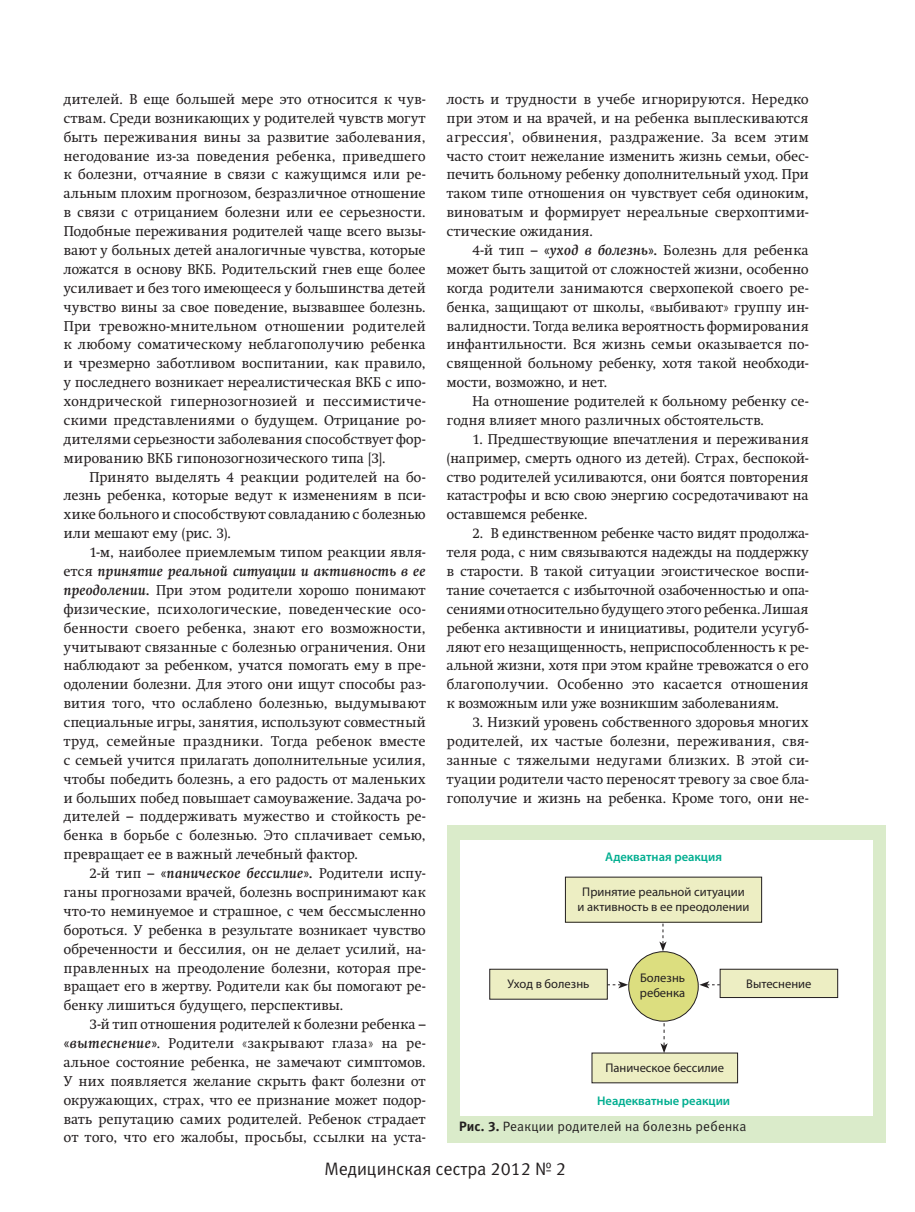
<style>
.page{position:relative;width:915px;height:1212px;background:#fff}
.page>*{position:absolute;margin:0;border:0;box-sizing:border-box;transform-origin:0 0}
.t1{font:18px "Meta C";color:#231f20}
.t2{font:14.1px/18.9px "Swift C";letter-spacing:.025em;color:#231f20;text-align:justify}
.t3{font:13.5px "Meta C";letter-spacing:.015em;color:#231f20}
.t4{font:12.6px/15px "Myriad Pro";color:#231f20}
.t5{font:600 12.6px "Myriad Pro";color:#00ae90}
.s1{font-weight:700;font-style:italic}
.s2{font-weight:700}
</style>
<div class="page">
<div style="left:446px;top:825px;width:438px;height:317px;background:#daebca"></div>
<div style="left:459px;top:840px;width:413px;height:276px;background:#fff"></div>
<div style="left:628px;top:952px;width:70px;height:69px;background:#dcde7f;border-radius:50%"></div>
<div style="left:628px;top:951px;width:70px;height:70px;border:1px solid #231f20;border-radius:50%"></div>
<div style="left:489px;top:969px;width:118px;height:30px;background:#edeec3"></div>
<div style="left:489px;top:969px;width:118px;height:30px;border:1px solid #231f20"></div>
<div style="left:719px;top:969px;width:118px;height:28px;background:#edeec3"></div>
<div style="left:719px;top:969px;width:118px;height:29px;border:1px solid #231f20"></div>
<div style="left:591px;top:1053px;width:146px;height:30px;background:#edeec3"></div>
<div style="left:565px;top:877px;width:196px;height:45px;background:#edeec3"></div>
<svg style="left:659px;top:923px;width:7px;height:28px"></svg>
<svg style="left:660px;top:1023px;width:7px;height:30px"></svg>
<svg style="left:607px;top:981px;width:21px;height:7px"></svg>
<svg style="left:699px;top:981px;width:20px;height:7px"></svg>
<p class="t2" style="left:64px;top:90px;width:363px">дителей. В еще большей мере это относится к чув&shy;ствам. Среди возникающих у родителей чувств могут быть переживания вины за развитие заболевания, негодование из-за поведения ребенка, приведшего к болезни, отчаяние в связи с кажущимся или ре&shy;альным плохим прогнозом, безразличное отношение в связи с отрицанием болезни или ее серьезности.<br>Подобные переживания родителей чаще всего вызы&shy;вают у больных детей аналогичные чувства, которые ложатся в основу ВКБ. Родительский гнев еще более усиливает и без того имеющееся у большинства детей чувство вины за свое поведение, вызвавшее болезнь.<br>При тревожно-мнительном отношении родителей к любому соматическому неблагополучию ребенка и чрезмерно заботливом воспитании, как правило, у последнего возникает нереалистическая ВКБ с ипо&shy;хондрической гипернозогнозией и пессимистиче&shy;скими представлениями о будущем. Отрицание ро&shy;дителями серьезности заболевания способствует фор&shy;мированию ВКБ гипонозогнозического типа [3].</p>
<p class="t2" style="left:64px;top:467px;width:363px;text-indent:26px">Принято выделять 4 реакции родителей на бо&shy;лезнь ребенка, которые ведут к изменениям в пси&shy;хике больного и способствуют совладанию с болезнью или мешают ему (рис. 3).</p>
<p class="t2" style="left:64px;top:543px;width:363px;text-indent:26px">1-м, наиболее приемлемым типом реакции явля&shy;ется <span class="s1">принятие реальной ситуации и активность в ее преодолении</span><span class="s2">.</span> При этом родители хорошо понимают физические, психологические, поведенческие осо&shy;бенности своего ребенка, знают его возможности, учитывают связанные с болезнью ограничения. Они наблюдают за ребенком, учатся помогать ему в пре&shy;одолении болезни. Для этого они ищут способы раз&shy;вития того, что ослаблено болезнью, выдумывают специальные игры, занятия, используют совместный труд, семейные праздники. Тогда ребенок вместе с семьей учится прилагать дополнительные усилия, чтобы победить болезнь, а его радость от маленьких и больших побед повышает самоуважение. Задача ро&shy;дителей – поддерживать мужество и стойкость ре&shy;бенка в борьбе с болезнью. Это сплачивает семью, превращает ее в важный лечебный фактор.</p>
<p class="t2" style="left:64px;top:864px;width:363px;text-indent:26px">2-й тип – <span class="s2">«</span><span class="s1">паническое бессилие</span><span class="s2">».</span> Родители испу&shy;ганы прогнозами врачей, болезнь воспринимают как что-то неминуемое и страшное, с чем бессмысленно бороться. У ребенка в результате возникает чувство обреченности и бессилия, он не делает усилий, на&shy;правленных на преодоление болезни, которая пре&shy;вращает его в жертву. Родители как бы помогают ре&shy;бенку лишиться будущего, перспективы.</p>
<p class="t2" style="left:64px;top:1015px;width:363px;text-indent:26px">3-й тип отношения родителей к болезни ребенка – <span class="s2">«</span><span class="s1">вытеснение</span><span class="s2">»</span>. Родители «закрывают глаза» на ре&shy;альное состояние ребенка, не замечают симптомов.<br>У них появляется желание скрыть факт болезни от окружающих, страх, что ее признание может подор&shy;вать репутацию самих родителей. Ребенок страдает от того, что его жалобы, просьбы, ссылки на уста-</p>
<p class="t2" style="left:446px;top:90px;width:363px">лость и трудности в учебе игнорируются. Нередко при этом и на врачей, и на ребенка выплескиваются агрессия', обвинения, раздражение. За всем этим часто стоит нежелание изменить жизнь семьи, обес&shy;печить больному ребенку дополнительный уход. При таком типе отношения он чувствует себя одиноким, виноватым и формирует нереальные сверхоптими&shy;стические ожидания.</p>
<p class="t2" style="left:446px;top:241px;width:363px;text-indent:26px">4-й тип – <span class="s2">«</span><span class="s1">уход в болезнь</span><span class="s2">».</span> Болезнь для ребенка может быть защитой от сложностей жизни, особенно когда родители занимаются сверхопекой своего ре&shy;бенка, защищают от школы, «выбивают» группу ин&shy;валидности. Тогда велика вероятность формирования инфантильности. Вся жизнь семьи оказывается по&shy;священной больному ребенку, хотя такой необходи&shy;мости, возможно, и нет.</p>
<p class="t2" style="left:446px;top:392px;width:363px;text-indent:26px">На отношение родителей к больному ребенку се&shy;годня влияет много различных обстоятельств.</p>
<p class="t2" style="left:446px;top:429px;width:363px;text-indent:26px">1. Предшествующие впечатления и переживания (например, смерть одного из детей). Страх, беспокой&shy;ство родителей усиливаются, они боятся повторения катастрофы и всю свою энергию сосредотачивают на оставшемся ребенке.</p>
<p class="t2" style="left:446px;top:524px;width:363px;text-indent:26px">2. В единственном ребенке часто видят продолжа&shy;теля рода, с ним связываются надежды на поддержку в старости. В такой ситуации эгоистическое воспи&shy;тание сочетается с избыточной озабоченностью и опа&shy;сениями относительно будущего этого ребенка. Лишая ребенка активности и инициативы, родители усугуб&shy;ляют его незащищенность, неприспособленность к ре&shy;альной жизни, хотя при этом крайне тревожатся о его благополучии. Особенно это касается отношения к возможным или уже возникшим заболеваниям.</p>
<p class="t2" style="left:446px;top:713px;width:363px;text-indent:26px">3. Низкий уровень собственного здоровья многих родителей, их частые болезни, переживания, свя&shy;занные с тяжелыми недугами близких. В этой си&shy;туации родители часто переносят тревогу за свое бла&shy;гополучие и жизнь на ребенка. Кроме того, они не-</p>
<p class="t5" style="left:605px;top:849px;width:118px">Адекватная реакция</p>
<p class="t4" style="left:577px;top:884px;width:173px;text-align:center">Принятие реальной ситуации и активность в ее преодолении</p>
<p class="t4" style="left:639px;top:970px;width:47px">Болезнь ребенка</p>
<p class="t4" style="left:507px;top:976px;width:83px">Уход в болезнь</p>
<p class="t4" style="left:746px;top:976px;width:67px">Вытеснение</p>
<p class="t4" style="left:605px;top:1060px;width:120px">Паническое бессилие</p>
<p class="t5" style="left:597px;top:1092px;width:135px">Неадекватные реакции</p>
<p class="t3" style="left:459px;top:1119px;width:289px"><span class="s2">Рис. 3.</span> Реакции родителей на болезнь ребенка</p>
<p class="t1" style="left:324px;top:1159px;width:242px">Медицинская сестра 2012 № 2</p>
</div>
